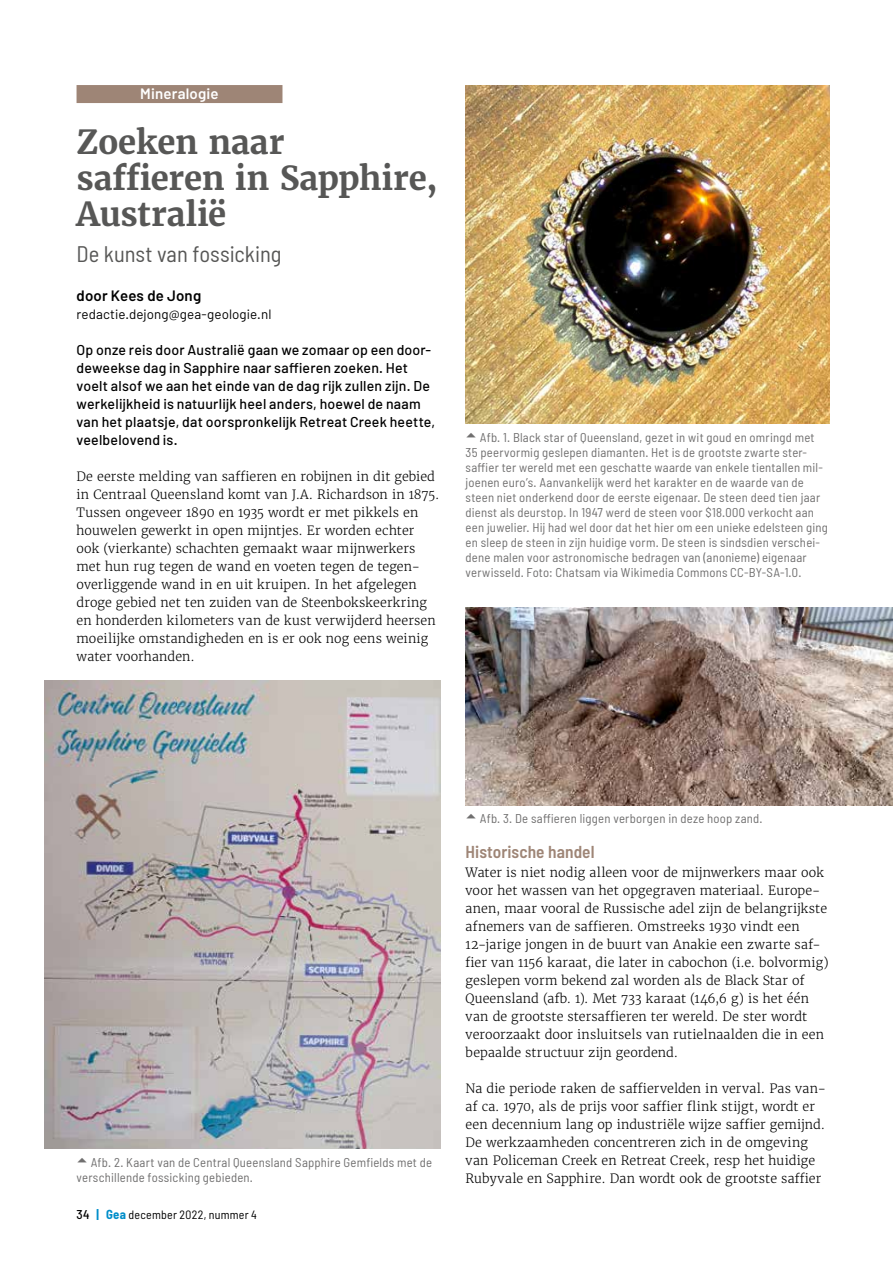
<style>
.page{position:relative;width:893px;height:1263px;background:#fff}
.page>*{position:absolute;margin:0;border:0;box-sizing:border-box;transform-origin:0 0}
.t1{font:700 33px/36px "Merriweather";letter-spacing:-.005em;color:#575756}
.t2{font:semi-condensed 22.5px "Barlow";color:#575756}
.t3{font:600 semi-condensed 17.25px "Barlow";letter-spacing:.005em;color:#9e8576}
.t4{font:600 15px "Barlow";letter-spacing:.01em;color:#000}
.t5{font:600 15px "Barlow";letter-spacing:.01em;color:#fff}
.t6{font:500 14.25px/18px "Barlow";letter-spacing:.015em;color:#000}
.t7{font:13.5px "Barlow";letter-spacing:.005em;color:#000}
.t8{font:300 12.75px/18px "Merriweather";letter-spacing:.01em;color:#000}
.t9{font:semi-condensed 12.75px/15px "Barlow";letter-spacing:.015em;color:#706f6f}
.t10{font:semi-condensed 12px "Barlow";letter-spacing:.02em;color:#000}
.s1{font-weight:500;font-size:12.75px}
.s2{font-weight:700;font-size:12.75px;color:#008eca}
</style>
<div class="page">
<div style="left:77px;top:85px;width:205px;height:18px;background:#9e8576"></div>
<img style="left:466px;top:85px;width:363px;height:339px">
<img style="left:45px;top:681px;width:395px;height:468px">
<img style="left:466px;top:607px;width:427px;height:198px">
<p class="t5" style="left:140px;top:84px;width:80px">Mineralogie</p>
<h1 class="t1" style="left:77px;top:124px;width:362px">Zoeken naar saffieren in Sapphire,<br>Australië</h1>
<h2 class="t2" style="left:77px;top:240px;width:207px">De kunst van fossicking</h2>
<p class="t4" style="left:77px;top:286px;width:126px">door Kees de Jong</p>
<p class="t7" style="left:77px;top:306px;width:196px">redactie.dejong@gea-geologie.nl</p>
<p class="t6" style="left:77px;top:341px;width:360px">Op onze reis door Australië gaan we zomaar op een door&shy;deweekse dag in Sapphire naar saffieren zoeken. Het voelt alsof we aan het einde van de dag rijk zullen zijn. De werkelijkheid is natuurlijk heel anders, hoewel de naam van het plaatsje, dat oorspronkelijk Retreat Creek heette, veelbelovend is.</p>
<p class="t8" style="left:77px;top:468px;width:364px">De eerste melding van saffieren en robijnen in dit gebied in Centraal Queensland komt van J.A. Richardson in 1875.<br>Tussen ongeveer 1890 en 1935 wordt er met pikkels en houwelen gewerkt in open mijntjes. Er worden echter ook (vierkante) schachten gemaakt waar mijnwerkers met hun rug tegen de wand en voeten tegen de tegen&shy;overliggende wand in en uit kruipen. In het afgelegen droge gebied net ten zuiden van de Steenbokskeerkring en honderden kilometers van de kust verwijderd heersen moeilijke omstandigheden en is er ook nog eens weinig water voorhanden.</p>
<p class="t9" style="left:466px;top:429px;width:364px;text-indent:14px">Afb. 1. Black star of Queensland, gezet in wit goud en omringd met 35 peervormig geslepen diamanten. Het is de grootste zwarte ster&shy;saffier ter wereld met een geschatte waarde van enkele tientallen mil&shy;joenen euro’s. Aanvankelijk werd het karakter en de waarde van de steen niet onderkend door de eerste eigenaar. De steen deed tien jaar dienst als deurstop. In 1947 werd de steen voor $18.000 verkocht aan een juwelier. Hij had wel door dat het hier om een unieke edelsteen ging en sleep de steen in zijn huidige vorm. De steen is sindsdien verschei&shy;dene malen voor astronomische bedragen van (anonieme) eigenaar verwisseld. Foto: Chatsam via Wikimedia Commons CC-BY-SA-1.0.</p>
<p class="t9" style="left:77px;top:1154px;width:357px;text-indent:14px">Afb. 2. Kaart van de Central Queensland Sapphire Gemfields met de verschillende fossicking gebieden.</p>
<p class="t10" style="left:77px;top:1207px;width:182px"><span class="s1">34</span> <span class="s2">| Gea</span> december 2022, nummer 4</p>
<p class="t9" style="left:480px;top:811px;width:284px">Afb. 3. De saffieren liggen verborgen in deze hoop zand.</p>
<h3 class="t3" style="left:466px;top:841px;width:130px">Historische handel</h3>
<p class="t8" style="left:466px;top:864px;width:364px">Water is niet nodig alleen voor de mijnwerkers maar ook voor het wassen van het opgegraven materiaal. Europe&shy;anen, maar vooral de Russische adel zijn de belangrijkste afnemers van de saffieren. Omstreeks 1930 vindt een 12-jarige jongen in de buurt van Anakie een zwarte saf&shy;fier van 1156 karaat, die later in cabochon (i.e. bolvormig) geslepen vorm bekend zal worden als de Black Star of Queensland (afb. 1). Met 733 karaat (146,6 g) is het één van de grootste stersaffieren ter wereld. De ster wordt veroorzaakt door insluitsels van rutielnaalden die in een bepaalde structuur zijn geordend.</p>
<p class="t8" style="left:466px;top:1080px;width:362px">Na die periode raken de saffiervelden in verval. Pas van&shy;af ca. 1970, als de prijs voor saffier flink stijgt, wordt er een decennium lang op industriële wijze saffier gemijnd.<br>De werkzaamheden concentreren zich in de omgeving van Policeman Creek en Retreat Creek, resp het huidige Rubyvale en Sapphire. Dan wordt ook de grootste saffier</p>
</div>
